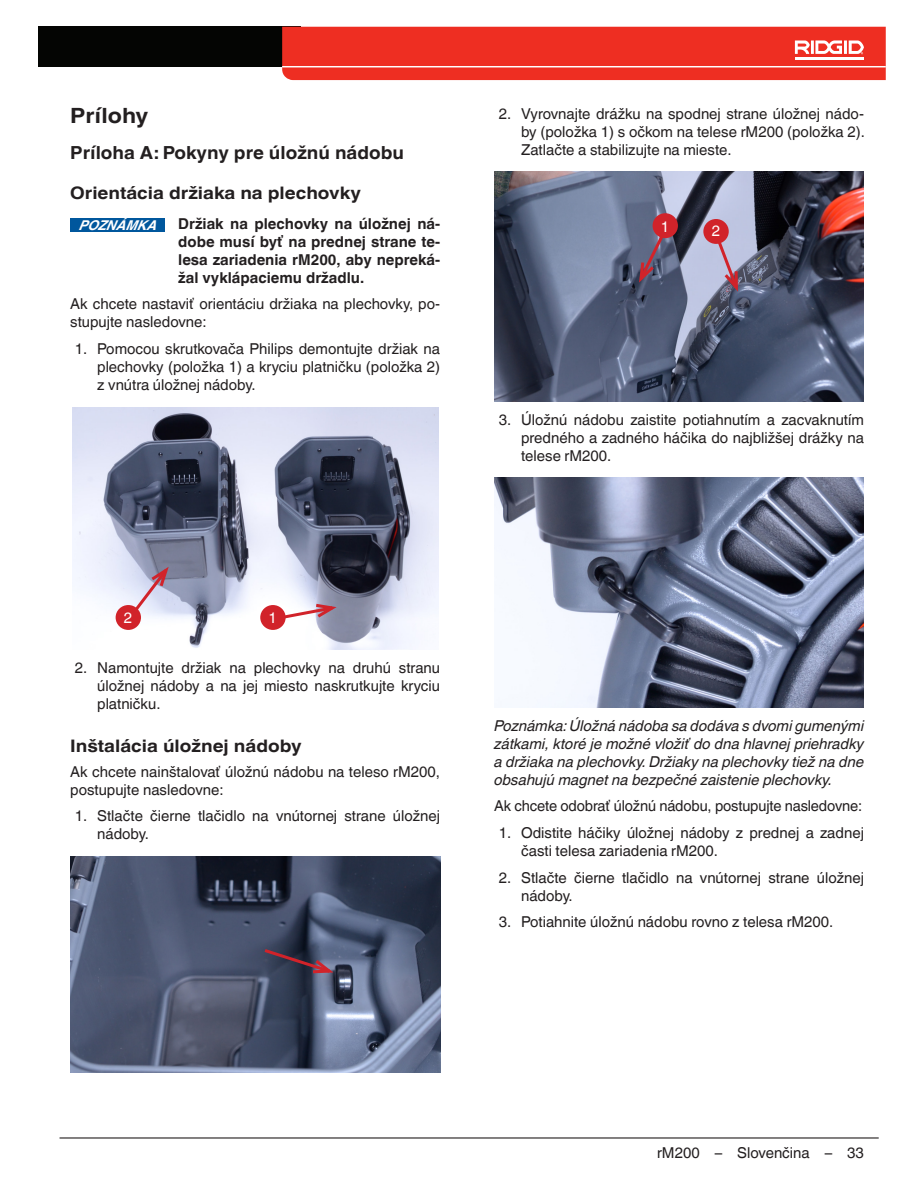
<style>
.page{position:relative;width:918px;height:1188px;background:#fff}
.page>*{position:absolute;margin:0;border:0;box-sizing:border-box;transform-origin:0 0}
.t1{font:700 21px "Helvetica World";color:#231f20;scale:1.1 1}
.t2{font:700 18px "Helvetica World";color:#231f20;scale:1.05 1}
.t3{font:700 17.25px "Helvetica World";color:#231f20;scale:1.1 1}
.t4{font:15px/18px "Helvetica World";color:#231f20}
.t5{font:italic 15px/18px "Helvetica World";color:#231f20;text-align:justify}
.t6{font:700 15px/18px "Helvetica World";color:#231f20;text-align:justify}
.t7{font:15px "Helvetica World";color:#fff}
</style>
<div class="page">
<div style="left:38px;top:27px;width:263px;height:40px;background:#040503"></div>
<div style="left:282px;top:27px;width:604px;height:53px;background:#ee2e22"></div>
<hr style="left:795px;top:57px;width:69px;height:3px;background:#fff">
<hr style="left:60px;top:1137px;width:819px;height:2px;background:#231f20">
<div style="left:70px;top:218px;width:95px;height:14px;background:#00579d"></div>
<img style="left:72px;top:407px;width:366px;height:243px">
<div style="left:117px;top:607px;width:23px;height:21px;background:#d1232a;border-radius:50%"></div>
<div style="left:116px;top:605px;width:25px;height:25px;border:3px solid #d1232a;border-radius:50%"></div>
<svg style="left:129px;top:563px;width:42px;height:54px;background:#cbb6c9"></svg>
<div style="left:262px;top:607px;width:22px;height:21px;background:#d1232a;border-radius:50%"></div>
<div style="left:260px;top:605px;width:26px;height:25px;border:3px solid #d1232a;border-radius:50%"></div>
<svg style="left:276px;top:602px;width:65px;height:19px"></svg>
<img style="left:70px;top:856px;width:370px;height:216px">
<svg style="left:261px;top:947px;width:77px;height:28px;background:#4e4156"></svg>
<img style="left:494px;top:172px;width:370px;height:229px">
<svg style="left:714px;top:234px;width:26px;height:62px"></svg>
<div style="left:705px;top:221px;width:22px;height:21px;background:#d1232a;border-radius:50%"></div>
<div style="left:703px;top:219px;width:26px;height:25px;border:3px solid #d1232a;border-radius:50%"></div>
<svg style="left:637px;top:227px;width:32px;height:60px;background:#675b74"></svg>
<div style="left:654px;top:215px;width:22px;height:22px;background:#d1232a;border-radius:50%"></div>
<div style="left:653px;top:213px;width:25px;height:25px;border:3px solid #d1232a;border-radius:50%"></div>
<img style="left:494px;top:478px;width:370px;height:229px">
<h1 class="t1" style="left:70px;top:104px;width:73px">Prílohy</h1>
<p class="t2" style="left:70px;top:142px;width:320px">Príloha A: Pokyny pre úložnú nádobu</p>
<p class="t3" style="left:70px;top:183px;width:266px">Orientácia držiaka na plechovky</p>
<p class="t6" style="left:178px;top:215px;width:263px;text-indent:-99px"><sub>POZNÁMKA</sub> Držiak na plechovky na úložnej ná&shy;dobe musí byť na prednej strane te&shy;lesa zariadenia rM200, aby nepreká&shy;žal vyklápaciemu držadlu.</p>
<p class="t4" style="left:70px;top:295px;width:371px">Ak chcete nastaviť orientáciu držiaka na plechovky, po&shy;stupujte nasledovne:</p>
<p class="t4" style="left:97px;top:340px;width:344px;text-align:justify;text-indent:-22px">1. Pomocou skrutkovača Philips demontujte držiak na plechovky (položka 1) a kryciu platničku (položka 2) z vnútra úložnej nádoby.</p>
<p class="t4" style="left:521px;top:105px;width:345px;text-align:justify;text-indent:-22px">2. Vyrovnajte drážku na spodnej strane úložnej nádo&shy;by (položka 1) s očkom na telese rM200 (položka 2).<br>Zatlačte a stabilizujte na mieste.</p>
<p class="t7" style="left:661px;top:218px;width:10px">1</p>
<p class="t7" style="left:712px;top:222px;width:10px">2</p>
<p class="t4" style="left:521px;top:411px;width:344px;text-align:justify;text-indent:-22px">3. Úložnú nádobu zaistite potiahnutím a zacvaknutím predného a zadného háčika do najbližšej drážky na telese rM200.</p>
<p class="t7" style="left:124px;top:609px;width:10px">2</p>
<p class="t7" style="left:269px;top:609px;width:10px">1</p>
<p class="t4" style="left:97px;top:659px;width:344px;text-align:justify;text-indent:-22px">2. Namontujte držiak na plechovky na druhú stranu úložnej nádoby a na jej miesto naskrutkujte kryciu platničku.</p>
<p class="t3" style="left:70px;top:736px;width:212px">Inštalácia úložnej nádoby</p>
<p class="t4" style="left:70px;top:762px;width:371px">Ak chcete nainštalovať úložnú nádobu na teleso rM200, postupujte nasledovne:</p>
<p class="t4" style="left:97px;top:807px;width:344px;text-indent:-22px">1. Stlačte čierne tlačidlo na vnútornej strane úložnej nádoby.</p>
<p class="t5" style="left:494px;top:716px;width:371px">Poznámka: Úložná nádoba sa dodáva s dvomi gumenými zátkami, ktoré je možné vložiť do dna hlavnej priehradky a držiaka na plechovky. Držiaky na plechovky tiež na dne obsahujú magnet na bezpečné zaistenie plechovky.</p>
<p class="t4" style="left:494px;top:797px;width:370px">Ak chcete odobrať úložnú nádobu, postupujte nasledovne:</p>
<p class="t4" style="left:521px;top:824px;width:344px;text-indent:-22px">1. Odistite háčiky úložnej nádoby z prednej a zadnej časti telesa zariadenia rM200.</p>
<p class="t4" style="left:521px;top:868px;width:344px;text-indent:-22px">2. Stlačte čierne tlačidlo na vnútornej strane úložnej nádoby.</p>
<p class="t4" style="left:499px;top:913px;width:336px">3. Potiahnite úložnú nádobu rovno z telesa rM200.</p>
<p class="t4" style="left:657px;top:1144px;width:208px">rM200 – Slovenčina – 33</p>
</div>
